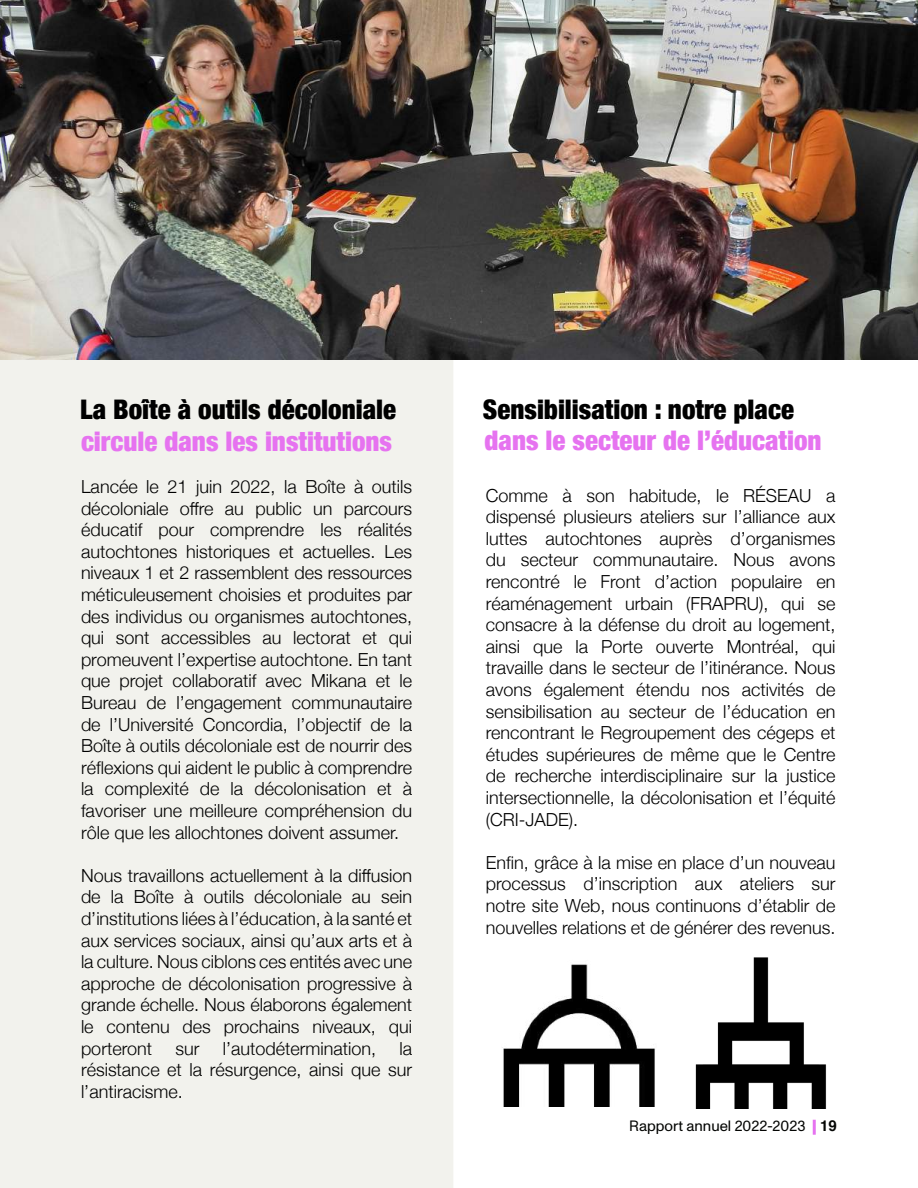
<style>
.page{position:relative;width:918px;height:1188px;background:#f2f2ed}
.page>*{position:absolute;margin:0;border:0;box-sizing:border-box;transform-origin:0 0}
.t1{font:900 condensed 27px "Helvetica Neue";color:#e673f0}
.t2{font:900 condensed 27px "Helvetica Neue";color:#000}
.t3{font:300 18px/21.6px "Helvetica Neue";color:#000;text-align:justify}
.t4{font:15px "ABC Monument Grotesk Trial";color:#040503}
.s1{font-family:"Helvetica";font-weight:700}
</style>
<div class="page">
<div style="left:454px;top:360px;width:463px;height:827px;background:#fff"></div>
<div style="left:453px;top:360px;width:465px;height:828px;border:2px solid #fff"></div>
<img style="left:0;top:0;width:918px;height:360px">
<img style="left:695px;top:957px;width:132px;height:151px">
<img style="left:502px;top:957px;width:197px;height:150px">
<div style="left:813px;top:1120px;width:3px;height:15px;border:2px solid #e673f0"></div>
<h1 class="t2" style="left:80px;top:387px;width:317px">La Boîte à outils décoloniale</h1>
<h1 class="t1" style="left:81px;top:419px;width:313px">circule dans les institutions</h1>
<p class="t3" style="left:81px;top:474px;width:333px">Lancée le 21 juin 2022, la Boîte à outils décoloniale offre au public un parcours éducatif pour comprendre les réalités autochtones historiques et actuelles. Les niveaux 1 et 2 rassemblent des ressources méticuleusement choisies et produites par des individus ou organismes autochtones, qui sont accessibles au lectorat et qui promeuvent l’expertise autochtone. En tant que projet collaboratif avec Mikana et le Bureau de l’engagement communautaire de l’Université Concordia, l’objectif de la Boîte à outils décoloniale est de nourrir des réflexions qui aident le public à comprendre la complexité de la décolonisation et à favoriser une meilleure compréhension du rôle que les allochtones doivent assumer.</p>
<p class="t3" style="left:81px;top:863px;width:333px">Nous travaillons actuellement à la diffusion de la Boîte à outils décoloniale au sein d’institutions liées à l’éducation, à la santé et aux services sociaux, ainsi qu’aux arts et à la culture. Nous ciblons ces entités avec une approche de décolonisation progressive à grande échelle. Nous élaborons également le contenu des prochains niveaux, qui porteront</p>
<p class="t3" style="left:175px;top:1036px;width:25px">sur</p>
<p class="t3" style="left:223px;top:1036px;width:155px">l’autodétermination,</p>
<p class="t3" style="left:81px;top:1036px;width:333px;text-indent:319px">la résistance et la résurgence, ainsi que sur l’antiracisme.</p>
<h1 class="t2" style="left:483px;top:387px;width:313px">Sensibilisation : notre place</h1>
<h1 class="t1" style="left:484px;top:418px;width:339px">dans le secteur de l’éducation</h1>
<p class="t3" style="left:486px;top:483px;width:351px">Comme à son habitude, le RÉSEAU a dispensé plusieurs ateliers sur l’alliance aux luttes autochtones auprès d’organismes du secteur communautaire. Nous avons rencontré le Front d’action populaire en réaménagement urbain (FRAPRU), qui se consacre à la défense du droit au logement, ainsi que la Porte ouverte Montréal, qui travaille dans le secteur de l’itinérance. Nous avons également étendu nos activités de sensibilisation au secteur de l’éducation en rencontrant le Regroupement des cégeps et études supérieures de même que le Centre de recherche interdisciplinaire sur la justice intersectionnelle, la décolonisation et l’équité (CRI-JADE).</p>
<p class="t3" style="left:486px;top:850px;width:351px">Enfin, grâce à la mise en place d’un nouveau processus d’inscription aux ateliers sur notre site Web, nous continuons d’établir de nouvelles relations et de générer des revenus.</p>
<p class="t4" style="left:629px;top:1117px;width:209px">Rapport annuel 2022-2023 <span class="s1">19</span></p>
</div>
